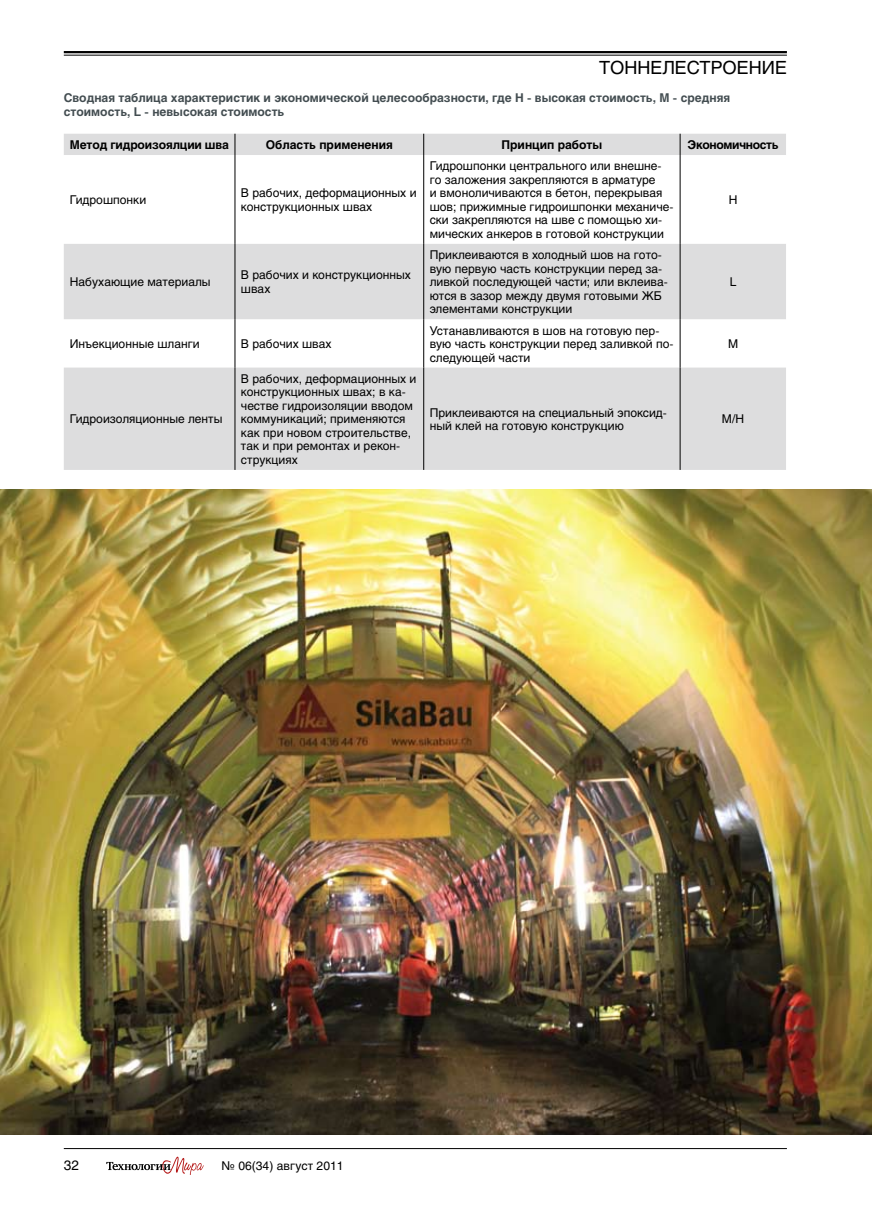
<style>
.page{position:relative;width:872px;height:1212px;background:#fff}
.page>*{position:absolute;margin:0;border:0;box-sizing:border-box;transform-origin:0 0}
.t1{font:18px "Helios C";color:#000}
.t2{font:13.5px "Helios C";color:#000}
.t3{font:12px/13.5px "Helios C";color:#000}
.t4{font:700 12px/13.5px "Helios C";color:#434d51}
.t5{font:700 12px "Helios C";letter-spacing:-.01em;color:#000}
</style>
<div class="page">
<hr style="left:64px;top:51px;width:723px;height:2px;background:#000">
<hr style="left:64px;top:55px;width:723px;height:1px;background:#000">
<hr style="left:64px;top:1148px;width:723px;height:1px;background:#000">
<svg style="left:106px;top:1157px;width:98px;height:18px"></svg>
<svg style="left:64px;top:134px;width:722px;height:336px;fill:#ddddde"></svg>
<svg style="left:235px;top:134px;width:1px;height:21px"></svg>
<svg style="left:423px;top:134px;width:1px;height:21px"></svg>
<svg style="left:680px;top:134px;width:1px;height:21px"></svg>
<hr style="left:235px;top:155px;width:1px;height:89px;background:#000">
<hr style="left:423px;top:155px;width:1px;height:89px;background:#000">
<hr style="left:680px;top:155px;width:1px;height:89px;background:#000">
<hr style="left:235px;top:244px;width:1px;height:75px;background:#000">
<hr style="left:423px;top:244px;width:1px;height:75px;background:#000">
<hr style="left:680px;top:244px;width:1px;height:75px;background:#000">
<hr style="left:235px;top:319px;width:1px;height:49px;background:#000">
<hr style="left:423px;top:319px;width:1px;height:49px;background:#000">
<hr style="left:680px;top:319px;width:1px;height:49px;background:#000">
<hr style="left:235px;top:368px;width:1px;height:102px;background:#000">
<hr style="left:423px;top:368px;width:1px;height:102px;background:#000">
<hr style="left:680px;top:368px;width:1px;height:102px;background:#000">
<img style="left:0;top:489px;width:872px;height:645px">
<h1 class="t1" style="left:599px;top:57px;width:189px">тоннелестроение</h1>
<p class="t4" style="left:64px;top:91px;width:668px">Сводная таблица характеристик и экономической целесообразности, где H - высокая стоимость, M - средняя стоимость, L - невысокая стоимость</p>
<p class="t5" style="left:70px;top:138px;width:161px">Метод гидроизоялции шва</p>
<p class="t5" style="left:266px;top:138px;width:129px">Область применения</p>
<p class="t5" style="left:501px;top:138px;width:102px">Принцип работы</p>
<p class="t5" style="left:687px;top:138px;width:92px">Экономичность</p>
<p class="t3" style="left:70px;top:193px;width:78px">Гидрошпонки</p>
<p class="t3" style="left:241px;top:186px;width:177px">В рабочих, деформационных и конструкционных швах</p>
<p class="t3" style="left:70px;top:275px;width:142px">Набухающие материалы</p>
<p class="t3" style="left:241px;top:268px;width:171px">В рабочих и конструкционных швах</p>
<p class="t3" style="left:70px;top:337px;width:131px">Инъекционные шланги</p>
<p class="t3" style="left:241px;top:337px;width:92px">В рабочих швах</p>
<p class="t3" style="left:70px;top:412px;width:154px">Гидроизоляционные ленты</p>
<p class="t3" style="left:241px;top:372px;width:177px">В рабочих, деформационных и конструкционных швах; в ка&shy;честве гидроизоляции вводом коммуникаций; применяются как при новом строительстве, так и при ремонтах и рекон&shy;струкциях</p>
<p class="t3" style="left:430px;top:159px;width:245px">Гидрошпонки центрального или внешне&shy;го заложения закрепляются в арматуре<br>и вмоноличиваются в бетон, перекрывая шов; прижимные гидроишпонки механиче&shy;ски закрепляются на шве с помощью хи&shy;мических анкеров в готовой конструкции</p>
<p class="t3" style="left:430px;top:248px;width:240px">Приклеиваются в холодный шов на гото&shy;вую первую часть конструкции перед за&shy;ливкой последующей части; или вклеива&shy;ются в зазор между двумя готовыми ЖБ элементами конструкции</p>
<p class="t3" style="left:430px;top:323px;width:245px">Устанавливаются в шов на готовую пер&shy;вую часть конструкции перед заливкой по&shy;следующей части</p>
<p class="t3" style="left:728px;top:193px;width:10px">H</p>
<p class="t3" style="left:729px;top:275px;width:8px">L</p>
<p class="t3" style="left:728px;top:337px;width:12px">M</p>
<p class="t3" style="left:430px;top:405px;width:239px">Приклеиваются на специальный эпоксид&shy;ный клей на готовую конструкцию</p>
<p class="t3" style="left:722px;top:412px;width:24px">M/H</p>
<p class="t2" style="left:64px;top:1157px;width:17px">32</p>
<p class="t3" style="left:221px;top:1159px;width:124px">№ 06(34) август 2011</p>
</div>
